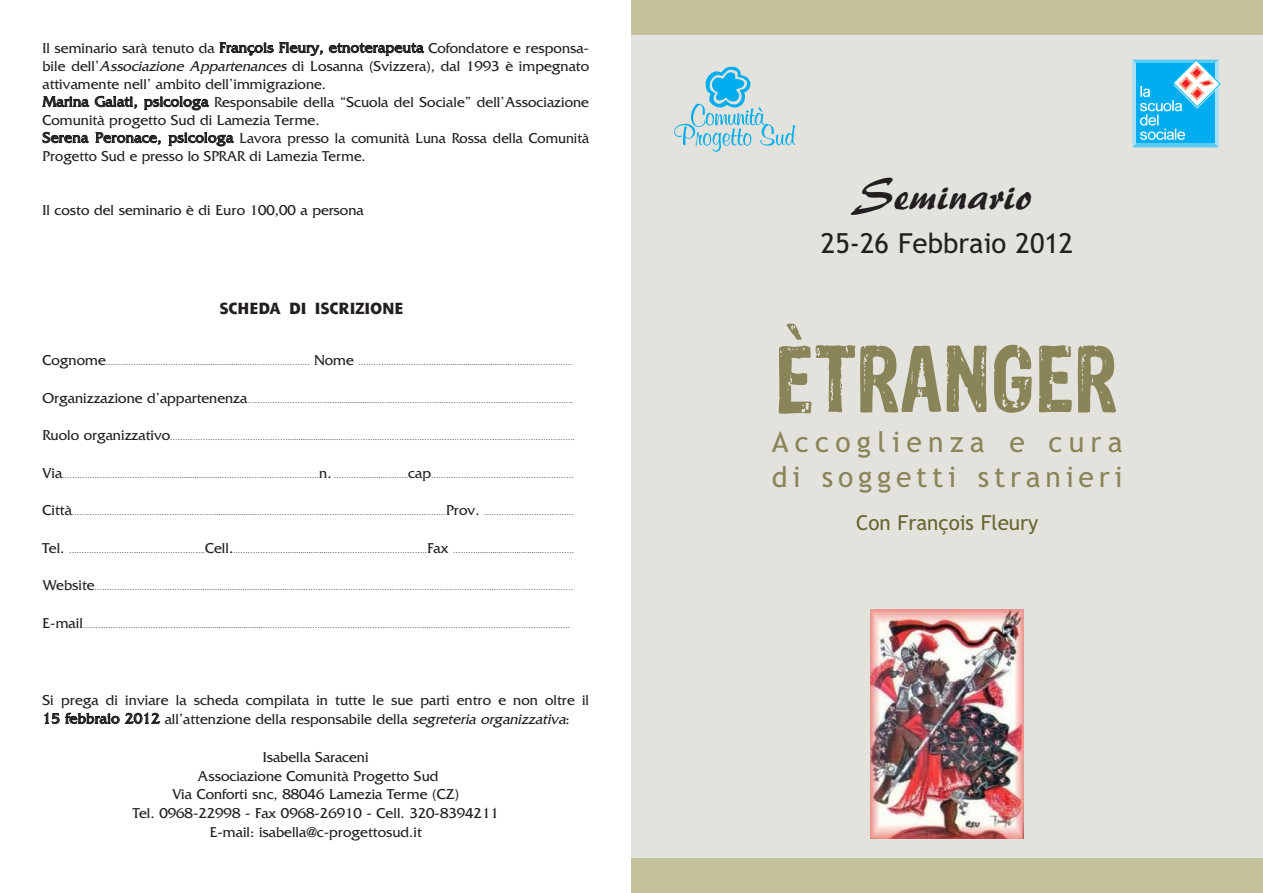
<style>
.page{position:relative;width:1263px;height:893px;background:#fff}
.page>*{position:absolute;margin:0;border:0;box-sizing:border-box;transform-origin:0 0}
.t1{font:77.4px "AAA Dans";color:#8a8459}
.t2{font:41.4px "Brush 445 BT";color:#231f20}
.t3{font:28.35px/34.8px "Trebuchet MS";letter-spacing:.17em;color:#8a8459}
.t4{font:27.6px "Trebuchet MS";color:#231f20}
.t5{font:20.55px "Trebuchet MS";color:#66642e}
.t6{font:800 15.75px "Shannon";color:#231f20}
.t7{font:15px/18px "Friz Quadrata";color:#231f20}
.t8{font:7.5px "Friz Quadrata";color:#231f20}
.s1{font-style:italic}
.s2{font-size:15px}
</style>
<div class="page">
<div style="left:631px;top:0;width:632px;height:893px;background:#e3e2dd"></div>
<img style="left:871px;top:609px;width:153px;height:230px">
<svg style="left:674px;top:66px;width:121px;height:86px"></svg>
<svg style="left:1132px;top:60px;width:88px;height:87px"></svg>
<div style="left:631px;top:859px;width:632px;height:34px;background:#c5c09c"></div>
<div style="left:631px;top:0;width:632px;height:34px;background:#c5c09c"></div>
<p class="t7" style="left:43px;top:38px;width:548px">Il seminario sarà tenuto da François Fleury, etnoterapeuta Cofondatore e responsa&shy;bile dell’<span class="s1">Associazione Appartenances</span> di Losanna (Svizzera), dal 1993 è impegnato attivamente nell’ ambito dell’immigrazione.<br>Marina Galati, psicologa Responsabile della “Scuola del Sociale” dell’Associazione Comunità progetto Sud di Lamezia Terme.<br>Serena Peronace, psicologa Lavora presso la comunità Luna Rossa della Comunità Progetto Sud e presso lo SPRAR di Lamezia Terme.</p>
<h3 class="t7" style="left:43px;top:201px;width:323px">Il costo del seminario è di Euro 100,00 a persona</h3>
<h3 class="t6" style="left:219px;top:303px;width:186px">SCHEDA DI ISCRIZIONE</h3>
<p class="t8" style="left:43px;top:358px;width:531px"><span class="s2">Cognome</span>……………………………….....................………………………. <span class="s2">Nome</span> ……………………………….............................……....…………….</p>
<p class="t8" style="left:43px;top:396px;width:532px"><span class="s2">Organizzazione d’appartenenza</span>………………………………...................……………………...…………………......……………………..</p>
<p class="t8" style="left:43px;top:433px;width:534px"><span class="s2">Ruolo organizzativo</span>………………………………………….........................…………..…………………………………………...………………………..</p>
<p class="t8" style="left:43px;top:471px;width:533px"><span class="s2">Via</span>……………………………………..........................…………………………………<span class="s2">n.</span> …………............……..<span class="s2">cap</span>…………………………………………………</p>
<p class="t8" style="left:43px;top:508px;width:533px"><span class="s2">Città</span>…………………………………………………...................………………………………………………………..…………<span class="s2">Prov.</span> ………………………………</p>
<p class="t8" style="left:43px;top:546px;width:533px"><span class="s2">Tel.</span> ………………………...…………………….<span class="s2">Cell.</span>.…………………....................…………………………………<span class="s2">Fax</span> ………...............…..............…………</p>
<p class="t8" style="left:43px;top:583px;width:532px"><span class="s2">Website</span>…………………………………......................................................………………………...………………………………………...…………………………</p>
<p class="t8" style="left:43px;top:621px;width:529px"><span class="s2">E-mail</span>……………………………………….................................………………………………………………………....………………………………………………..</p>
<h3 class="t7" style="left:43px;top:690px;width:548px;line-height:18.8px">Si prega di inviare la scheda compilata in tutte le sue parti entro e non oltre il<br>15 febbraio 2012 all’attenzione della responsabile della <span class="s1">segreteria organizzativa</span>:</h3>
<h3 class="t7" style="left:133px;top:747px;width:368px;line-height:18.8px;text-align:center">Isabella Saraceni<br>Associazione Comunità Progetto Sud<br>Via Conforti snc, 88046 Lamezia Terme (CZ)<br>Tel. 0968-22998 - Fax 0968-26910 - Cell. 320-8394211<br>E-mail: isabella@c-progettosud.it</h3>
<h2 class="t2" style="left:860px;top:170px;width:176px">Seminario</h2>
<h3 class="t4" style="left:821px;top:227px;width:254px">25-26 Febbraio 2012</h3>
<h1 class="t1" style="left:777px;top:322px;width:343px">ÈTRANGER</h1>
<h3 class="t3" style="left:772px;top:425px;width:352px">Accoglienza e cura di soggetti stranieri</h3>
<h3 class="t5" style="left:856px;top:511px;width:184px">Con François Fleury</h3>
</div>
